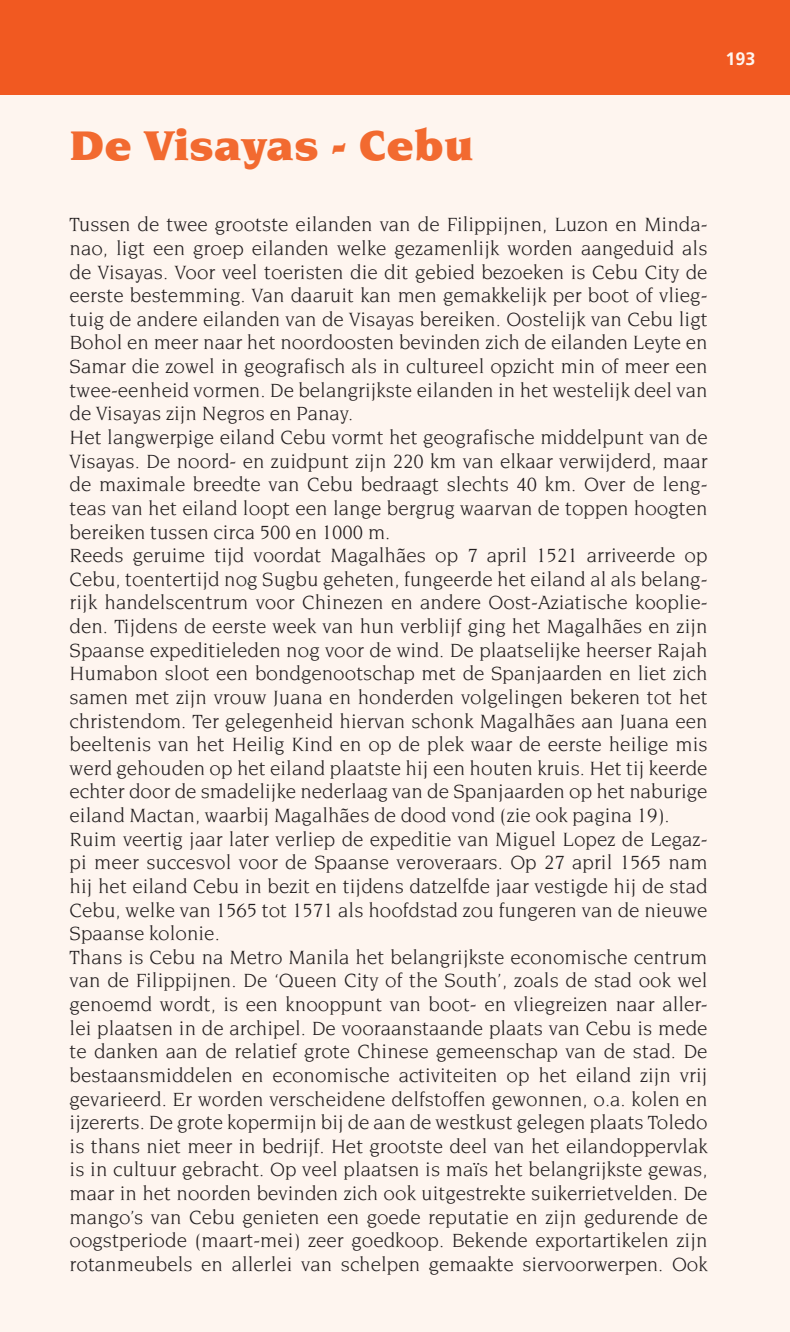
<style>
.page{position:relative;width:790px;height:1332px;background:#fef5ef}
.page>*{position:absolute;margin:0;border:0;box-sizing:border-box;transform-origin:0 0}
.t1{font:900 45px "Novarese";color:#f26a30}
.t2{font:20.7px/23.6px "Novarese";color:#231f20}
.t3{font:700 18px "Frutiger";color:#fef5ef}
</style>
<div class="page">
<div style="left:0;top:0;width:790px;height:95px;background:#f15921"></div>
<p class="t3" style="left:725px;top:48px;width:32px">193</p>
<h1 class="t1" style="left:70px;top:120px;width:406px">De Visayas - Cebu</h1>
<p class="t2" style="left:70px;top:213px;width:639px">Tussen de twee grootste eilanden van de Filippijnen, Luzon en Minda&shy;nao, ligt een groep eilanden welke gezamenlijk worden aangeduid als de Visayas. Voor veel toeristen die dit gebied bezoeken is Cebu City de eerste bestemming. Van daaruit kan men gemakkelijk per boot of vlieg&shy;tuig de andere eilanden van de Visayas bereiken. Oostelijk van Cebu ligt Bohol en meer naar het noordoosten bevinden zich de eilanden Leyte en Samar die zowel in geografisch als in cultureel opzicht min of meer een twee-eenheid vormen. De belangrijkste eilanden in het westelijk deel van de Visayas zijn Negros en Panay.<br>Het langwerpige eiland Cebu vormt het geografische middelpunt van de Visayas. De noord- en zuidpunt zijn 220 km van elkaar verwijderd, maar de maximale breedte van Cebu bedraagt slechts 40 km. Over de leng&shy;teas van het eiland loopt een lange bergrug waarvan de toppen hoogten bereiken tussen circa 500 en 1000 m.<br>Reeds geruime tijd voordat Magalhães op 7 april 1521 arriveerde op Cebu, toentertijd nog Sugbu geheten, fungeerde het eiland al als belang&shy;rijk handelscentrum voor Chinezen en andere Oost-Aziatische kooplie&shy;den. Tijdens de eerste week van hun verblijf ging het Magalhães en zijn Spaanse expeditieleden nog voor de wind. De plaatselijke heerser Rajah Humabon sloot een bondgenootschap met de Spanjaarden en liet zich samen met zijn vrouw Juana en honderden volgelingen bekeren tot het christendom. Ter gelegenheid hiervan schonk Magalhães aan Juana een beeltenis van het Heilig Kind en op de plek waar de eerste heilige mis werd gehouden op het eiland plaatste hij een houten kruis. Het tij keerde echter door de smadelijke nederlaag van de Spanjaarden op het naburige eiland Mactan, waarbij Magalhães de dood vond (zie ook pagina 19).<br>Ruim veertig jaar later verliep de expeditie van Miguel Lopez de Legaz&shy;pi meer succesvol voor de Spaanse veroveraars. Op 27 april 1565 nam hij het eiland Cebu in bezit en tijdens datzelfde jaar vestigde hij de stad Cebu, welke van 1565 tot 1571 als hoofdstad zou fungeren van de nieuwe Spaanse kolonie.<br>Thans is Cebu na Metro Manila het belangrijkste economische centrum van de Filippijnen. De ‘Queen City of the South’, zoals de stad ook wel genoemd wordt, is een knooppunt van boot- en vliegreizen naar aller&shy;lei plaatsen in de archipel. De vooraanstaande plaats van Cebu is mede te danken aan de relatief grote Chinese gemeenschap van de stad. De bestaansmiddelen en economische activiteiten op het eiland zijn vrij gevarieerd. Er worden verscheidene delfstoffen gewonnen, o.a. kolen en ijzererts. De grote kopermijn bij de aan de westkust gelegen plaats Toledo is thans niet meer in bedrijf. Het grootste deel van het eilandoppervlak is in cultuur gebracht. Op veel plaatsen is maïs het belangrijkste gewas, maar in het noorden bevinden zich ook uitgestrekte suikerrietvelden. De mango’s van Cebu genieten een goede reputatie en zijn gedurende de oogstperiode (maart-mei) zeer goedkoop. Bekende exportartikelen zijn rotanmeubels en allerlei van schelpen gemaakte siervoorwerpen. Ook</p>
</div>
